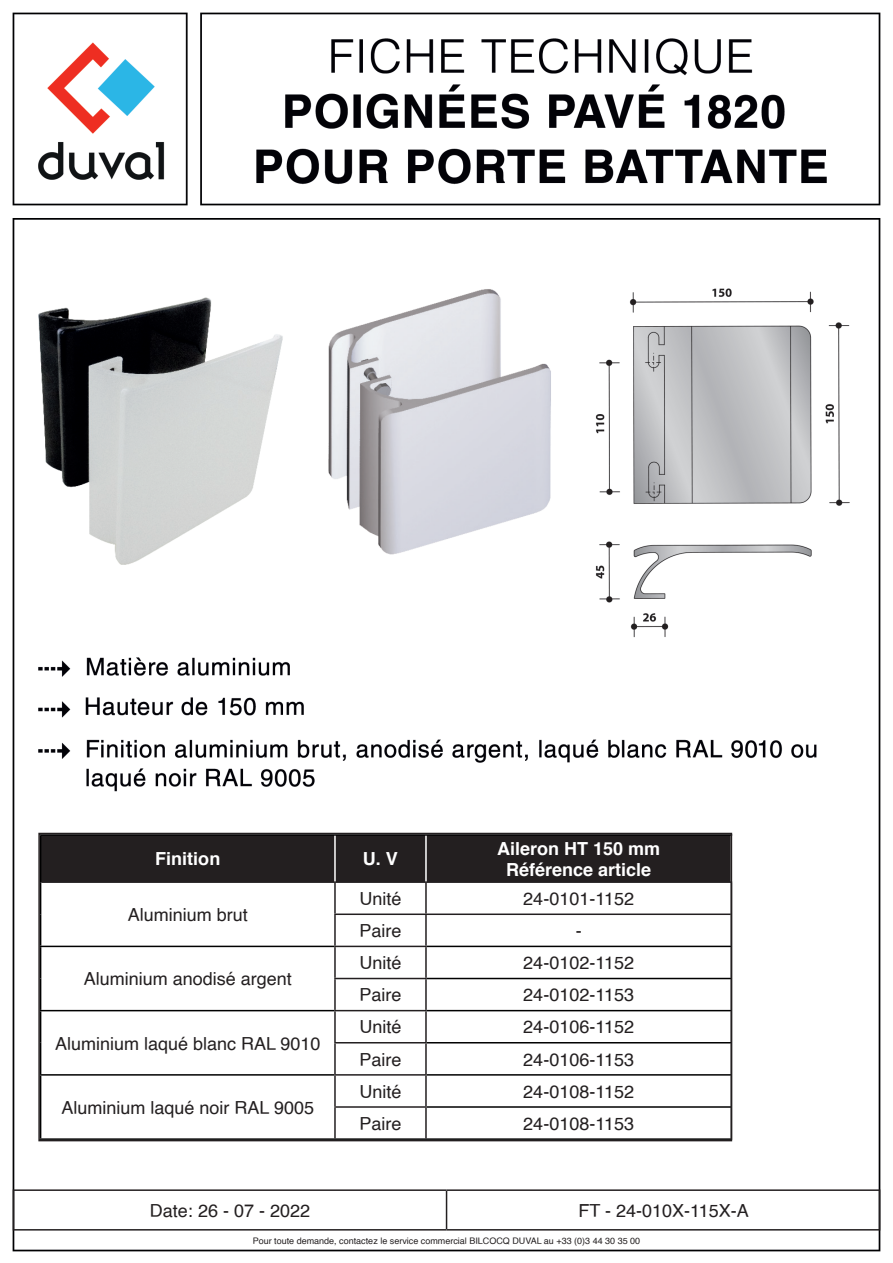
<style>
.page{position:relative;width:893px;height:1263px;background:#fff}
.page>*{position:absolute;margin:0;border:0;box-sizing:border-box;transform-origin:0 0}
.t1{font:18px "Helvetica";color:#231f20}
.t2{font:700 18px "Helvetica";color:#fff}
.t3{font:9px "Helvetica";color:#231f20}
</style>
<div class="page">
<img style="left:12px;top:12px;width:869px;height:1240px">
<div style="left:41px;top:836px;width:688px;height:45px;background:#231f20"></div>
<hr style="left:334px;top:883px;width:2px;height:30px;background:#231f20">
<hr style="left:425px;top:883px;width:2px;height:30px;background:#231f20">
<hr style="left:334px;top:915px;width:2px;height:31px;background:#231f20">
<hr style="left:425px;top:915px;width:2px;height:31px;background:#231f20">
<hr style="left:334px;top:947px;width:2px;height:31px;background:#231f20">
<hr style="left:425px;top:947px;width:2px;height:31px;background:#231f20">
<hr style="left:334px;top:979px;width:2px;height:31px;background:#231f20">
<hr style="left:425px;top:979px;width:2px;height:31px;background:#231f20">
<hr style="left:334px;top:1011px;width:2px;height:31px;background:#231f20">
<hr style="left:425px;top:1011px;width:2px;height:31px;background:#231f20">
<hr style="left:334px;top:1043px;width:2px;height:31px;background:#231f20">
<hr style="left:425px;top:1043px;width:2px;height:31px;background:#231f20">
<hr style="left:334px;top:1075px;width:2px;height:31px;background:#231f20">
<hr style="left:425px;top:1075px;width:2px;height:31px;background:#231f20">
<hr style="left:334px;top:1108px;width:2px;height:30px;background:#231f20">
<hr style="left:425px;top:1108px;width:2px;height:30px;background:#231f20">
<hr style="left:41px;top:881px;width:294px;height:2px;background:#231f20">
<hr style="left:335px;top:881px;width:91px;height:2px;background:#231f20">
<hr style="left:426px;top:881px;width:306px;height:2px;background:#231f20">
<hr style="left:334px;top:913px;width:92px;height:2px;background:#231f20">
<hr style="left:426px;top:913px;width:305px;height:2px;background:#231f20">
<hr style="left:334px;top:946px;width:93px;height:1px;background:#231f20">
<hr style="left:334px;top:978px;width:93px;height:1px;background:#231f20">
<hr style="left:334px;top:1010px;width:93px;height:1px;background:#231f20">
<hr style="left:334px;top:1042px;width:93px;height:1px;background:#231f20">
<hr style="left:334px;top:1074px;width:93px;height:1px;background:#231f20">
<hr style="left:334px;top:1106px;width:93px;height:2px;background:#231f20">
<hr style="left:40px;top:946px;width:294px;height:1px;background:#000">
<hr style="left:427px;top:946px;width:305px;height:1px;background:#000">
<hr style="left:427px;top:978px;width:305px;height:1px;background:#000">
<hr style="left:40px;top:1010px;width:294px;height:1px;background:#000">
<hr style="left:427px;top:1010px;width:305px;height:1px;background:#000">
<hr style="left:427px;top:1042px;width:305px;height:1px;background:#000">
<hr style="left:40px;top:1074px;width:294px;height:1px;background:#000">
<hr style="left:427px;top:1074px;width:305px;height:1px;background:#000">
<hr style="left:427px;top:1106px;width:305px;height:2px;background:#000">
<hr style="left:334px;top:836px;width:2px;height:45px;background:#fff">
<hr style="left:425px;top:836px;width:2px;height:45px;background:#fff">
<div style="left:38px;top:833px;width:694px;height:308px;border:2px solid #231f20"></div>
<hr style="left:13px;top:1189px;width:434px;height:2px;background:#231f20">
<hr style="left:13px;top:1191px;width:1px;height:38px;background:#231f20">
<hr style="left:447px;top:1189px;width:433px;height:2px;background:#231f20">
<hr style="left:446px;top:1191px;width:1px;height:38px;background:#231f20">
<hr style="left:879px;top:1191px;width:1px;height:38px;background:#231f20">
<hr style="left:13px;top:1229px;width:434px;height:1px;background:#231f20">
<hr style="left:447px;top:1229px;width:433px;height:1px;background:#231f20">
<p class="t2" style="left:155px;top:844px;width:67px">Finition</p>
<p class="t2" style="left:363px;top:844px;width:37px">U. V</p>
<p class="t2" style="left:497px;top:834px;width:165px">Aileron HT 150 mm</p>
<p class="t2" style="left:506px;top:855px;width:147px">Référence article</p>
<p class="t1" style="left:128px;top:901px;width:122px">Aluminium brut</p>
<p class="t1" style="left:84px;top:965px;width:210px">Aluminium anodisé argent</p>
<p class="t1" style="left:55px;top:1029px;width:267px">Aluminium laqué blanc RAL 9010</p>
<p class="t1" style="left:62px;top:1093px;width:254px">Aluminium laqué noir RAL 9005</p>
<p class="t1" style="left:359px;top:885px;width:44px">Unité</p>
<p class="t1" style="left:523px;top:885px;width:112px">24-0101-1152</p>
<p class="t1" style="left:359px;top:917px;width:44px">Paire</p>
<p class="t1" style="left:576px;top:917px;width:7px">-</p>
<p class="t1" style="left:359px;top:949px;width:44px">Unité</p>
<p class="t1" style="left:523px;top:949px;width:112px">24-0102-1152</p>
<p class="t1" style="left:359px;top:981px;width:44px">Paire</p>
<p class="t1" style="left:523px;top:981px;width:112px">24-0102-1153</p>
<p class="t1" style="left:359px;top:1013px;width:44px">Unité</p>
<p class="t1" style="left:523px;top:1013px;width:112px">24-0106-1152</p>
<p class="t1" style="left:359px;top:1045px;width:44px">Paire</p>
<p class="t1" style="left:523px;top:1045px;width:112px">24-0106-1153</p>
<p class="t1" style="left:359px;top:1077px;width:44px">Unité</p>
<p class="t1" style="left:523px;top:1077px;width:112px">24-0108-1152</p>
<p class="t1" style="left:359px;top:1109px;width:44px">Paire</p>
<p class="t1" style="left:523px;top:1109px;width:112px">24-0108-1153</p>
<p class="t1" style="left:150px;top:1196px;width:162px">Date: 26 - 07 - 2022</p>
<p class="t1" style="left:578px;top:1196px;width:172px">FT - 24-010X-115X-A</p>
<p class="t3" style="left:253px;top:1234px;width:389px">Pour toute demande, contactez le service commercial BILCOCQ DUVAL au +33 (0)3 44 30 35 00</p>
</div>
